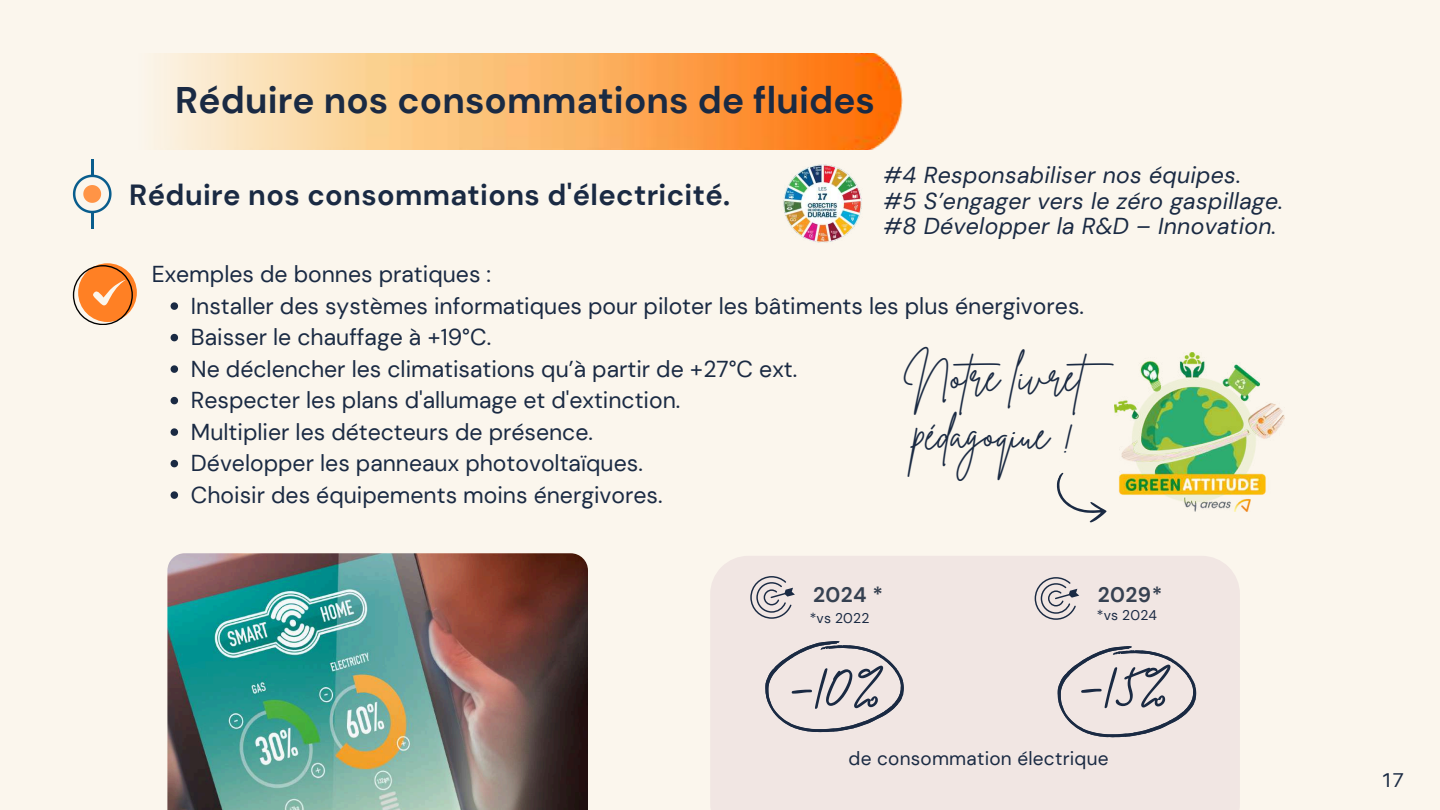
<style>
.page{position:relative;width:1440px;height:810px;background:#fbf6ed}
.page>*{position:absolute;margin:0;border:0;box-sizing:border-box;transform-origin:0 0}
.t1{font:65.7px "The Bouquet List";color:#1a2a43}
.t2{font:65.1px "The Bouquet List";color:#1a2a43}
.t3{font:42px/58.5px "Brittany Signature";color:#1a2a43}
.t4{font:700 37px "DM Sans";letter-spacing:.005em;color:#1a2a43}
.t5{font:700 29.1px "DM Sans";letter-spacing:.015em;color:#1a2a43}
.t6{font:23px/31.5px "DM Sans";color:#1a2a43}
.t7{font:italic 23px/25.5px "DM Sans";letter-spacing:.015em;color:#1a2a43}
.t8{font:700 21px "DM Sans";letter-spacing:.02em;color:#364151}
.t9{font:20px "Aileron";color:#1a2a43}
.t10{font:19px "DM Sans";letter-spacing:.015em;color:#1a2a43}
.t11{font:14px "DM Sans";letter-spacing:.015em;color:#1a2a43}
</style>
<div class="page">
<img style="left:167px;top:553px;width:421px;height:257px">
<img style="left:783px;top:164px;width:79px;height:79px">
<svg style="left:73px;top:263px;width:64px;height:62px"></svg>
<svg style="left:73px;top:159px;width:39px;height:69px"></svg>
<img style="left:160px;top:54px;width:743px;height:95px">
<div style="left:710px;top:556px;width:530px;height:254px;background:#f1e6e3"></div>
<svg style="left:171px;top:302px;width:7px;height:8px"></svg>
<svg style="left:171px;top:334px;width:7px;height:7px"></svg>
<svg style="left:171px;top:365px;width:7px;height:8px"></svg>
<svg style="left:171px;top:397px;width:7px;height:7px"></svg>
<svg style="left:171px;top:428px;width:7px;height:8px"></svg>
<svg style="left:171px;top:460px;width:7px;height:7px"></svg>
<svg style="left:171px;top:491px;width:7px;height:8px"></svg>
<svg style="left:1056px;top:472px;width:51px;height:51px"></svg>
<img style="left:1114px;top:353px;width:170px;height:158px">
<svg style="left:1058px;top:646px;width:138px;height:91px"></svg>
<svg style="left:765px;top:641px;width:139px;height:91px"></svg>
<svg style="left:750px;top:576px;width:45px;height:43px"></svg>
<svg style="left:1035px;top:577px;width:44px;height:43px"></svg>
<h3 class="t4" style="left:175px;top:76px;width:701px">Réduire nos consommations de fluides</h3>
<p class="t5" style="left:129px;top:176px;width:602px">Réduire nos consommations d'électricité.</p>
<p class="t7" style="left:884px;top:163px;width:401px">#4 Responsabiliser nos équipes.<br>#5 S’engager vers le zéro gaspillage. #8 Développer la R&amp;D – Innovation.</p>
<p class="t6" style="left:191px;top:259px;width:895px;text-indent:-39px">Exemples de bonnes pratiques :<br>Installer des systèmes informatiques pour piloter les bâtiments les plus énergivores.<br>Baisser le chauffage à +19°C.<br>Ne déclencher les climatisations qu’à partir de +27°C ext.<br>Respecter les plans d'allumage et d'extinction.<br>Multiplier les détecteurs de présence.<br>Développer les panneaux photovoltaïques.<br>Choisir des équipements moins énergivores.</p>
<h3 class="t3" style="left:904px;top:348px;width:222px">Notre livret pédagoqiue !</h3>
<p class="t8" style="left:813px;top:581px;width:72px">2024 *</p>
<p class="t8" style="left:1098px;top:581px;width:66px">2029*</p>
<p class="t11" style="left:810px;top:609px;width:61px">*vs 2022</p>
<p class="t11" style="left:1097px;top:606px;width:62px">*vs 2024</p>
<h2 class="t2" style="left:791px;top:654px;width:94px">-10%</h2>
<h1 class="t1" style="left:1080px;top:653px;width:92px">-15%</h1>
<p class="t10" style="left:849px;top:746px;width:262px">de consommation électrique</p>
<p class="t9" style="left:1381px;top:768px;width:25px">17</p>
</div>
